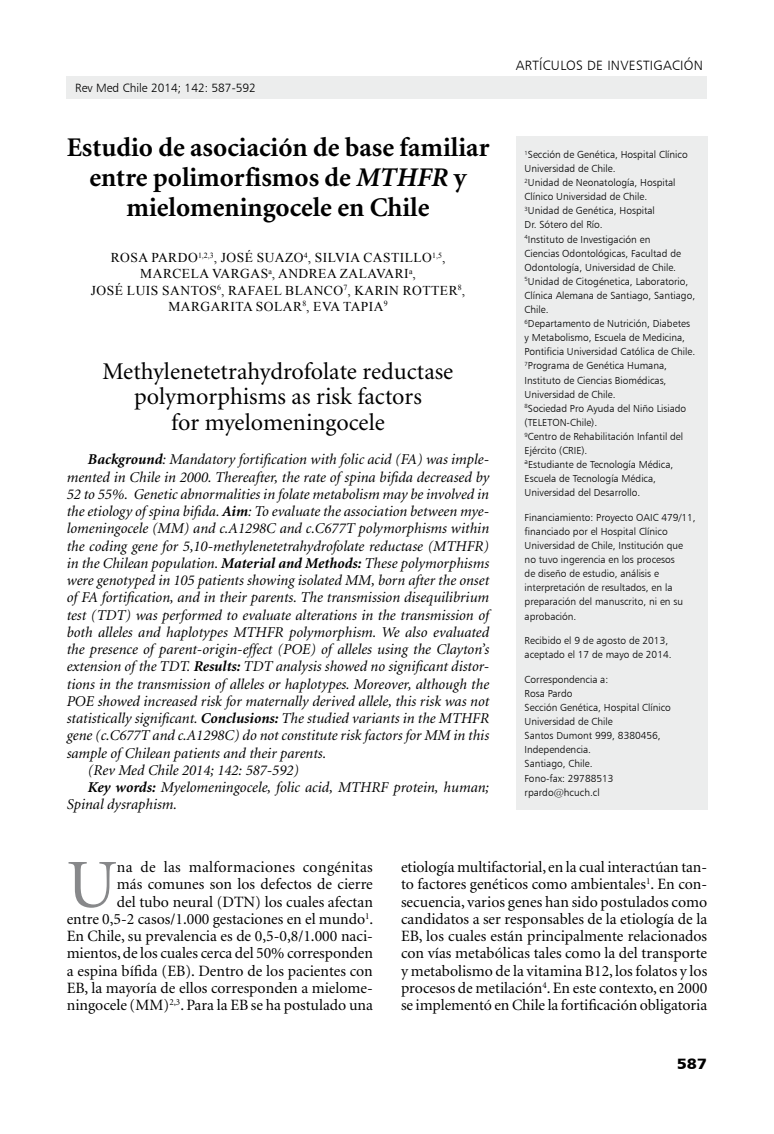
<style>
.page{position:relative;width:774px;height:1134px;background:#fff}
.page>*{position:absolute;margin:0;border:0;box-sizing:border-box;transform-origin:0 0}
.t1{font:68.85px "Minion";color:#87888a}
.t2{font:700 27px/30px "Minion";color:#000;text-align:center}
.t3{font:24px/25.5px "Minion";color:#000;text-align:center}
.t4{font:15.75px/17.2px "Minion";color:#000;text-align:right}
.t5{font:italic 15px "Minion";color:#000}
.t6{font:15px "Humanist 777 BT Black B";color:#000;scale:1.1 1}
.t7{font:13.5px/16.2px "Times New Roman";letter-spacing:.035em;color:#000;text-align:center}
.t8{font:13.5px "Humanist 777 BT Light B";letter-spacing:.02em;color:#000}
.t9{font:12px "Humanist 777 BT Light B";color:#000}
.t10{font:10.2px/14.1px "Humanist 777 BT Light B";color:#000}
.s1{font-style:italic}
.s2{font-weight:700}
</style>
<div class="page">
<div style="left:67px;top:77px;width:640px;height:22px;background:#eceded"></div>
<div style="left:516px;top:136px;width:191px;height:673px;background:#eceded"></div>
<p class="t9" style="left:75px;top:81px;width:182px">Rev Med Chile 2014; 142: 587-592</p>
<h2 class="t2" style="left:67px;top:133px;width:424px">Estudio de asociación de base familiar entre polimorfismos de <span class="s1">MTHFR</span> y mielomeningocele en Chile</h2>
<p class="t7" style="left:91px;top:249px;width:376px">ROSA PARDO<sup>1,2,3</sup>, JOSÉ SUAZO<sup>4</sup>, SILVIA CASTILLO<sup>1,5</sup>, MARCELA VARGAS<sup>A</sup>, ANDREA ZALAVARI<sup>A</sup>,<br>JOSÉ LUIS SANTOS<sup>6</sup>, RAFAEL BLANCO<sup>7</sup>, KARIN ROTTER<sup>8</sup>, MARGARITA SOLAR<sup>8</sup>, EVA TAPIA<sup>9</sup></p>
<h3 class="t3" style="left:103px;top:359px;width:352px">Methylenetetrahydrofolate reductase polymorphisms as risk factors<br>for myelomeningocele</h3>
<p class="t5" style="left:88px;top:452px;width:403px"><span class="s2">Background</span>: Mandatory fortification with folic acid (FA) was imple-</p>
<p class="t5" style="left:67px;top:469px;width:424px">mented in Chile in 2000. Thereafter, the rate of spina bifida decreased by</p>
<p class="t5" style="left:67px;top:487px;width:424px">52 to 55%. Genetic abnormalities in folate metabolism may be involved in</p>
<p class="t5" style="left:67px;top:504px;width:424px">the etiology of spina bifida. <span class="s2">Aim</span>: To evaluate the association between mye-</p>
<p class="t5" style="left:67px;top:521px;width:424px">lomeningocele (MM) and c.A1298C and c.C677T polymorphisms within</p>
<p class="t5" style="left:67px;top:538px;width:424px">the coding gene for 5,10-methylenetetrahydrofolate reductase (MTHFR)</p>
<p class="t5" style="left:67px;top:556px;width:424px">in the Chilean population. <span class="s2">Material and Methods:</span> These polymorphisms</p>
<p class="t5" style="left:67px;top:573px;width:424px">were genotyped in 105 patients showing isolated MM, born after the onset</p>
<p class="t5" style="left:67px;top:590px;width:424px">of FA fortification, and in their parents. The transmission disequilibrium</p>
<p class="t5" style="left:67px;top:607px;width:424px">test (TDT) was performed to evaluate alterations in the transmission of</p>
<p class="t5" style="left:67px;top:625px;width:424px">both alleles and haplotypes MTHFR polymorphism. We also evaluated</p>
<p class="t5" style="left:67px;top:642px;width:424px">the presence of parent-origin-effect (POE) of alleles using the Clayton’s</p>
<p class="t5" style="left:67px;top:659px;width:424px">extension of the TDT. <span class="s2">Results:</span> TDT analysis showed no significant distor-</p>
<p class="t5" style="left:67px;top:676px;width:424px">tions in the transmission of alleles or haplotypes. Moreover, although the</p>
<p class="t5" style="left:67px;top:694px;width:424px">POE showed increased risk for maternally derived allele, this risk was not</p>
<p class="t5" style="left:67px;top:711px;width:424px">statistically significant. <span class="s2">Conclusions:</span> The studied variants in the MTHFR</p>
<p class="t5" style="left:67px;top:728px;width:424px">gene (c.C677T and c.A1298C) do not constitute risk factors for MM in this</p>
<p class="t5" style="left:67px;top:745px;width:261px">sample of Chilean patients and their parents.</p>
<p class="t5" style="left:88px;top:763px;width:212px">(Rev Med Chile 2014; 142: 587-592)</p>
<p class="t5" style="left:88px;top:780px;width:403px"><span class="s2">Key words:</span> Myelomeningocele, folic acid, MTHRF protein, human;</p>
<p class="t5" style="left:67px;top:797px;width:112px">Spinal dysraphism.</p>
<p class="t8" style="left:516px;top:57px;width:189px">artículos de investigación</p>
<p class="t10" style="left:525px;top:147px;width:172px"><sup>1</sup>Sección de Genética, Hospital Clínico<br>U niversidad de Chile.<br><sup>2</sup>U nidad de Neonatología, Hospital<br>Clínico U niversidad de Chile.<br><sup>3</sup>U nidad de Genética, Hospital<br>Dr. Sótero del Río.<br><sup>4</sup>I nstituto de I nvestigación en<br>Ciencias Odontológicas, Facultad de<br>Odontología, U niversidad de Chile.<br><sup>5</sup>U nidad de Citogénetica, Laboratorio,<br>Clínica Alemana de Santiago, Santiago,<br>Chile.<br><sup>6</sup>Departamento de N utrición, Diabetes y Metabolismo, Escuela de Medicina,<br>Pontificia U niversidad Católica de Chile.<br><sup>7</sup>Programa de Genética Humana,<br>I nstituto de Ciencias Biomédicas,<br>U niversidad de Chile.<br><sup>8</sup>Sociedad Pro Ayuda del N iño Lisiado (TELETON</p>
<p class="t10" style="left:525px;top:415px;width:160px;text-indent:42px">-Chile).<br><sup>9</sup>Centro de Rehabilitación I nfantil del<br>Ejército (CRIE</p>
<p class="t10" style="left:525px;top:443px;width:150px;text-indent:57px">).<br><sup>a</sup>Estudiante de Tecnología Médica,<br>Escuela de Tecnología Médica,<br>U niversidad del Desarrollo.</p>
<p class="t10" style="left:525px;top:510px;width:119px">Financiamiento: Proyecto OAIC</p>
<p class="t10" style="left:525px;top:510px;width:173px;text-indent:137px">479/11, financiado por el Hospital Clínico<br>U niversidad de Chile, I nstitución que no tuvo ingerencia en los procesos<br>de diseño de estudio, análisis e interpretación de resultados, en la preparación del manuscrito, ni en su aprobación.</p>
<p class="t10" style="left:525px;top:633px;width:148px">Recibido el 9 de agosto de 2013, aceptado el 17 de mayo de 2014.</p>
<p class="t10" style="left:525px;top:672px;width:148px">Correspondencia a:<br>Rosa Pardo<br>Sección Genética, Hospital Clínico<br>U niversidad de Chile<br>Santos Dumont 999, 8380456,<br>I ndependencia.<br>Santiago, Chile.<br>Fono-fax: 29788513 rpardo@hcuch.cl</p>
<p class="t4" style="left:67px;top:859px;width:308px">na de las malformaciones congénitas<br>más comunes son los defectos de cierre<br>del tubo neural (DTN) los cuales afectan<br>entre 0,5-2 casos/1.000 gestaciones en el mundo<sup>1</sup>.<br>En Chile, su prevalencia es de 0,5-0,8/1.000 naci&shy;mientos, de los cuales cerca del 50% corresponden a espina bífida (EB). Dentro de los pacientes con EB, la mayoría de ellos corresponden a mielome&shy;ningocele (MM)<sup>2,3</sup>. Para la EB se ha postulado una</p>
<p class="t4" style="left:401px;top:859px;width:308px;text-align:justify">etiología multifactorial, en la cual interactúan tan&shy;to factores genéticos como ambientales<sup>1</sup>. En con&shy;secuencia, varios genes han sido postulados como candidatos a ser responsables de la etiología de la EB, los cuales están principalmente relacionados con vías metabólicas tales como la del transporte y metabolismo de la vitamina B12, los folatos y los procesos de metilación<sup>4</sup>. En este contexto, en 2000 se implementó en Chile la fortificación obligatoria</p>
<h1 class="t1" style="left:67px;top:851px;width:52px">U</h1>
<p class="t6" style="left:677px;top:1054px;width:29px">587</p>
</div>
